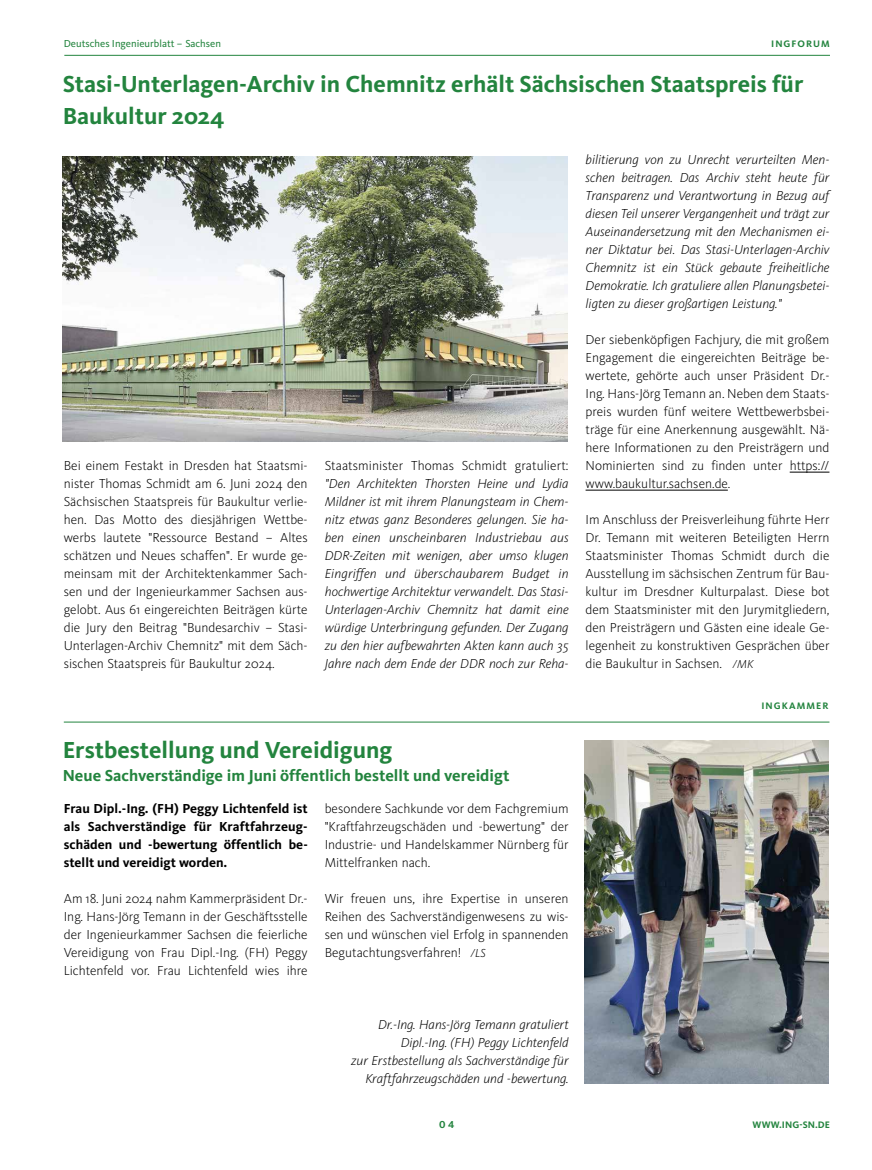
<style>
.page{position:relative;width:872px;height:1170px;background:#fff}
.page>*{position:absolute;margin:0;border:0;box-sizing:border-box;transform-origin:0 0}
.t1{font:700 24px/31.5px "Kievit OT";color:#23843e}
.t2{font:700 16.5px "Kievit OT";color:#23843e}
.t3{font:300 13.5px/18px "Kievit OT";color:#000;text-align:justify}
.t4{font:italic 300 13.5px/18px "Kievit OT";color:#000;text-align:justify}
.t5{font:700 13.5px/18px "Kievit OT";color:#000;text-align:justify}
.t6{font:10.5px "Kievit OT";color:#23843e}
.t7{font:700 10.5px "Kievit OT";color:#23843e}
.t8{font:700 9.75px "Kievit OT";letter-spacing:.11em;color:#23843e}
.t9{font:700 9.75px "Kievit OT";letter-spacing:.01em;color:#23843e}
.s1{font-style:italic;font-size:12px}
</style>
<div class="page">
<hr style="left:64px;top:55px;width:766px;height:1px;background:#23843e">
<hr style="left:64px;top:721px;width:765px;height:1px;background:#23843e">
<hr style="left:789px;top:472px;width:40px;height:1px;background:#000">
<hr style="left:585px;top:490px;width:143px;height:1px;background:#000">
<img style="left:63px;top:157px;width:504px;height:284px">
<img style="left:584px;top:740px;width:244px;height:342px">
<p class="t6" style="left:64px;top:39px;width:159px">Deutsches Ingenieurblatt – Sachsen</p>
<p class="t8" style="left:771px;top:39px;width:60px">INGFORUM</p>
<h1 class="t1" style="left:63px;top:69px;width:742px">Stasi-Unterlagen-Archiv in Chemnitz erhält Sächsischen Staatspreis für<br>Baukultur 2024</h1>
<p class="t3" style="left:64px;top:457px;width:245px">Bei einem Festakt in Dresden hat Staatsmi&shy;nister Thomas Schmidt am 6. Juni 2024 den Sächsischen Staatspreis für Baukultur verlie&shy;hen. Das Motto des diesjährigen Wettbe&shy;werbs lautete "Ressource Bestand – Altes schätzen und Neues schaffen". Er wurde ge&shy;meinsam mit der Architektenkammer Sach&shy;sen und der Ingenieurkammer Sachsen aus&shy;gelobt. Aus 61 eingereichten Beiträgen kürte die Jury den Beitrag "Bundesarchiv – Stasi-Unterlagen-Archiv Chemnitz" mit dem Säch&shy;sischen Staatspreis für Baukultur 2024.</p>
<p class="t3" style="left:325px;top:457px;width:245px">Staatsminister Thomas Schmidt gratuliert:</p>
<p class="t4" style="left:325px;top:475px;width:245px">"Den Architekten Thorsten Heine und Lydia Mildner ist mit ihrem Planungsteam in Chem&shy;nitz etwas ganz Besonderes gelungen. Sie ha&shy;ben einen unscheinbaren Industriebau aus DDR-Zeiten mit wenigen, aber umso klugen Eingriffen und überschaubarem Budget in hochwertige Architektur verwandelt. Das Stasi-Unterlagen-Archiv Chemnitz hat damit eine würdige Unterbringung gefunden. Der Zugang zu den hier aufbewahrten Akten kann auch 35<br>Jahre nach dem Ende der DDR noch zur Reha-</p>
<h1 class="t1" style="left:63px;top:735px;width:331px">Erstbestellung und Vereidigung</h1>
<p class="t2" style="left:63px;top:766px;width:448px">Neue Sachverständige im Juni öffentlich bestellt und vereidigt</p>
<p class="t5" style="left:64px;top:799px;width:245px">Frau Dipl.-Ing. (FH) Peggy Lichtenfeld ist als Sachverständige für Kraftfahrzeug&shy;schäden und -bewertung öffentlich be&shy;stellt und vereidigt worden.</p>
<p class="t3" style="left:64px;top:889px;width:245px">Am 18. Juni 2024 nahm Kammerpräsident Dr.- Ing. Hans-Jörg Temann in der Geschäftsstelle der Ingenieurkammer Sachsen die feierliche Vereidigung von Frau Dipl.-Ing. (FH) Peggy Lichtenfeld vor. Frau Lichtenfeld wies ihre</p>
<p class="t3" style="left:325px;top:799px;width:245px">besondere Sachkunde vor dem Fachgremium "Kraftfahrzeugschäden und -bewertung" der Industrie- und Handelskammer Nürnberg für Mittelfranken nach.</p>
<p class="t3" style="left:325px;top:889px;width:245px">Wir freuen uns, ihre Expertise in unseren Reihen des Sachverständigenwesens zu wis&shy;sen und wünschen viel Erfolg in spannenden Begutachtungsverfahren! <span class="s1">/LS</span></p>
<p class="t4" style="left:585px;top:151px;width:245px">bilitierung von zu Unrecht verurteilten Men&shy;schen beitragen. Das Archiv steht heute für Transparenz und Verantwortung in Bezug auf diesen Teil unserer Vergangenheit und trägt zur Auseinandersetzung mit den Mechanismen ei&shy;ner Diktatur bei. Das Stasi-Unterlagen-Archiv Chemnitz ist ein Stück gebaute freiheitliche Demokratie. Ich gratuliere allen Planungsbetei&shy;ligten zu dieser großartigen Leistung."</p>
<p class="t3" style="left:585px;top:331px;width:245px">Der siebenköpfigen Fachjury, die mit großem Engagement die eingereichten Beiträge be&shy;wertete, gehörte auch unser Präsident Dr.- Ing. Hans-Jörg Temann an. Neben dem Staats&shy;preis wurden fünf weitere Wettbewerbsbei&shy;träge für eine Anerkennung ausgewählt. Nä&shy;here Informationen zu den Preisträgern und Nominierten sind zu finden unter https:// www.baukultur.sachsen.de.</p>
<p class="t3" style="left:585px;top:511px;width:245px">Im Anschluss der Preisverleihung führte Herr Dr. Temann mit weiteren Beteiligten Herrn Staatsminister Thomas Schmidt durch die Ausstellung im sächsischen Zentrum für Bau&shy;kultur im Dresdner Kulturpalast. Diese bot dem Staatsminister mit den Jurymitgliedern, den Preisträgern und Gästen eine ideale Ge&shy;legenheit zu konstruktiven Gesprächen über die Baukultur in Sachsen. <span class="s1">/MK</span></p>
<p class="t8" style="left:761px;top:700px;width:69px">INGKAMMER</p>
<p class="t4" style="left:351px;top:1015px;width:219px;text-align:right">Dr.-Ing. Hans-Jörg Temann gratuliert Dipl.-Ing. (FH) Peggy Lichtenfeld<br>zur Erstbestellung als Sachverständige für Kraftfahrzeugschäden und -bewertung.</p>
<p class="t7" style="left:439px;top:1118px;width:17px">04</p>
<p class="t9" style="left:752px;top:1119px;width:79px">WWW.ING-SN.DE</p>
</div>
